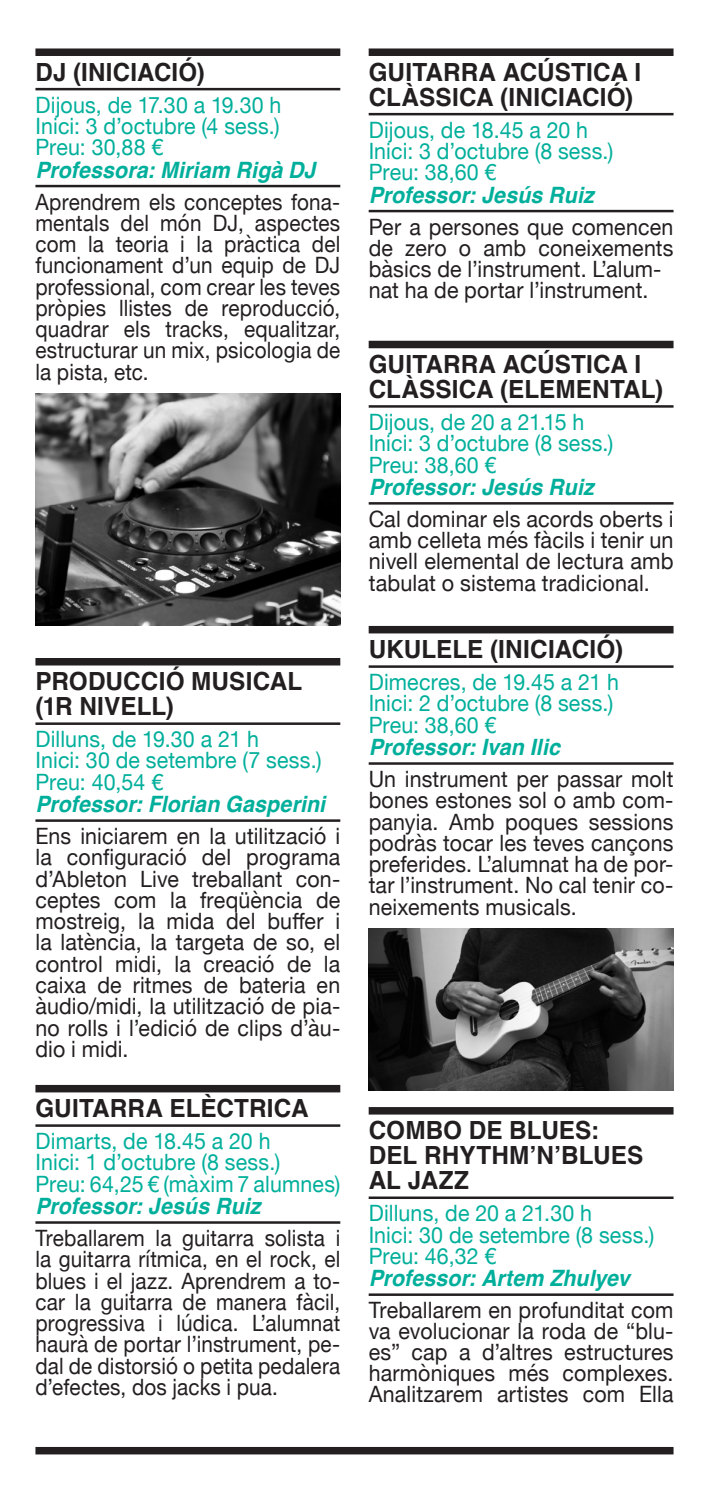
<style>
.page{position:relative;width:709px;height:1489px;background:#fff}
.page>*{position:absolute;margin:0;border:0;box-sizing:border-box;transform-origin:0 0}
.titol{font:700 25px/25px "Helvetica";letter-spacing:.005em;color:#231f20}
.titol-2{font:700 25px "Helvetica";letter-spacing:.005em;color:#231f20;scale:.96 1}
.text_seguit{font:22.5px/21.2px "Helvetica Neue";letter-spacing:.01em;color:#231f20;text-align:justify;scale:.95 1}
.text_seguit-2{font:22.5px/21.2px "Helvetica Neue";letter-spacing:.01em;color:#231f20;text-align:justify;scale:.92 1}
.dates{font:22.5px "Helvetica Neue";letter-spacing:.005em;color:#00af9b;scale:.95 1}
.tallerista_ratlla{font:italic 700 22.5px "Helvetica";letter-spacing:.005em;color:#00af9b;scale:.95 1}
.text_seguit-3{font:22.5px/21.2px "Helvetica Neue";letter-spacing:.01em;color:#231f20;text-align:justify;scale:.96 1}
</style>
<div class="page">
<div style="left:35px;top:1446px;width:638px;height:8px;background:#231f20"></div>
<div style="left:35px;top:48px;width:305px;height:8px;background:#231f20"></div>
<hr style="left:35px;top:88px;width:305px;height:2px;background:#231f20">
<hr style="left:35px;top:185px;width:305px;height:2px;background:#231f20">
<div style="left:35px;top:658px;width:305px;height:7px;background:#231f20"></div>
<hr style="left:35px;top:722px;width:305px;height:3px;background:#231f20">
<hr style="left:35px;top:819px;width:305px;height:2px;background:#231f20">
<div style="left:35px;top:1084px;width:305px;height:8px;background:#231f20"></div>
<hr style="left:35px;top:1124px;width:305px;height:2px;background:#231f20">
<hr style="left:35px;top:1221px;width:305px;height:2px;background:#231f20">
<div style="left:369px;top:48px;width:304px;height:8px;background:#231f20"></div>
<hr style="left:369px;top:113px;width:304px;height:2px;background:#231f20">
<hr style="left:369px;top:210px;width:304px;height:2px;background:#231f20">
<div style="left:369px;top:341px;width:304px;height:7px;background:#231f20"></div>
<hr style="left:369px;top:405px;width:304px;height:2px;background:#231f20">
<hr style="left:369px;top:502px;width:304px;height:2px;background:#231f20">
<div style="left:369px;top:626px;width:304px;height:7px;background:#231f20"></div>
<hr style="left:369px;top:665px;width:304px;height:2px;background:#231f20">
<hr style="left:369px;top:762px;width:304px;height:2px;background:#231f20">
<svg style="left:369px;top:1107px;width:304px;height:7px;background:#242121"></svg>
<hr style="left:369px;top:1196px;width:304px;height:2px;background:#231f20">
<hr style="left:369px;top:1293px;width:304px;height:2px;background:#231f20">
<img style="left:35px;top:393px;width:305px;height:232px">
<img style="left:369px;top:928px;width:304px;height:162px">
<p class="titol-2" style="left:35px;top:57px;width:178px">DJ (INICIACIÓ)</p>
<p class="dates" style="left:35px;top:88px;width:260px">Dijous, de 17.30 a 19.30 h</p>
<p class="dates" style="left:35px;top:110px;width:259px">Inici: 3 d’octubre (4 sess.)</p>
<p class="dates" style="left:35px;top:131px;width:136px">Preu: 30,88 €</p>
<p class="tallerista_ratlla" style="left:35px;top:156px;width:296px">Professora: Miriam Rigà DJ</p>
<p class="text_seguit-2" style="left:35px;top:192px;width:333px">Aprendrem els conceptes fona&shy;mentals del món DJ, aspectes com la teoria i la pràctica del funcionament d’un equip de DJ professional, com crear les teves pròpies llistes de reproducció, quadrar els tracks, equalitzar, estructurar un mix, psicologia de la pista, etc.</p>
<p class="titol" style="left:35px;top:671px;width:268px">PRODUCCIÓ MUSICAL (1R NIVELL)</p>
<p class="dates" style="left:35px;top:723px;width:237px">Dilluns, de 19.30 a 21 h</p>
<p class="dates" style="left:35px;top:744px;width:303px">Inici: 30 de setembre (7 sess.)</p>
<p class="dates" style="left:35px;top:765px;width:136px">Preu: 40,54 €</p>
<p class="tallerista_ratlla" style="left:35px;top:790px;width:306px">Professor: Florian Gasperini</p>
<p class="text_seguit" style="left:35px;top:826px;width:322px">Ens iniciarem en la utilització i la configuració del programa d’Ableton Live treballant con&shy;ceptes com la freqüència de mostreig, la mida del buffer i la latència, la targeta de so, el control midi, la creació de la caixa de ritmes de bateria en àudio/midi, la utilització de pia&shy;no rolls i l’edició de clips d’àu&shy;dio i midi.</p>
<p class="titol" style="left:35px;top:1098px;width:274px">GUITARRA ELÈCTRICA</p>
<p class="dates" style="left:35px;top:1124px;width:249px">Dimarts, de 18.45 a 20 h</p>
<p class="dates" style="left:35px;top:1146px;width:259px">Inici: 1 d’octubre (8 sess.)</p>
<p class="dates" style="left:35px;top:1167px;width:322px">Preu: 64,25 € (màxim 7 alumnes)</p>
<p class="tallerista_ratlla" style="left:35px;top:1192px;width:238px">Professor: Jesús Ruiz</p>
<p class="text_seguit-2" style="left:35px;top:1228px;width:333px">Treballarem la guitarra solista i la guitarra rítmica, en el rock, el blues i el jazz. Aprendrem a to&shy;car la guitarra de manera fàcil, progressiva i lúdica. L’alumnat haurà de portar l’instrument, pe&shy;dal de distorsió o petita pedalera d’efectes, dos jacks i pua.</p>
<p class="titol" style="left:369px;top:62px;width:274px">GUITARRA ACÚSTICA I<br>CLÀSSICA (INICIACIÓ)</p>
<p class="dates" style="left:369px;top:113px;width:232px">Dijous, de 18.45 a 20 h</p>
<p class="dates" style="left:369px;top:135px;width:259px">Inici: 3 d’octubre (8 sess.)</p>
<p class="dates" style="left:369px;top:156px;width:136px">Preu: 38,60 €</p>
<p class="tallerista_ratlla" style="left:369px;top:181px;width:238px">Professor: Jesús Ruiz</p>
<p class="text_seguit" style="left:369px;top:217px;width:322px">Per a persones que comencen de zero o amb coneixements bàsics de l’instrument. L’alum-</p>
<p class="text_seguit" style="left:369px;top:281px;width:296px">nat ha de portar l’instrument.</p>
<p class="titol" style="left:369px;top:354px;width:296px">GUITARRA ACÚSTICA I<br>CLÀSSICA (ELEMENTAL)</p>
<p class="dates" style="left:369px;top:406px;width:228px">Dijous, de 20 a 21.15 h</p>
<p class="dates" style="left:369px;top:427px;width:259px">Inici: 3 d’octubre (8 sess.)</p>
<p class="dates" style="left:369px;top:448px;width:136px">Preu: 38,60 €</p>
<p class="tallerista_ratlla" style="left:369px;top:473px;width:238px">Professor: Jesús Ruiz</p>
<p class="text_seguit-3" style="left:369px;top:509px;width:319px">Cal dominar els acords oberts i amb celleta més fàcils i tenir un nivell elemental de lectura amb tabulat o sistema tradicional.</p>
<p class="titol" style="left:369px;top:639px;width:256px">UKULELE (INICIACIÓ)</p>
<p class="dates" style="left:369px;top:666px;width:265px">Dimecres, de 19.45 a 21 h</p>
<p class="dates" style="left:369px;top:687px;width:259px">Inici: 2 d’octubre (8 sess.)</p>
<p class="dates" style="left:369px;top:708px;width:136px">Preu: 38,60 €</p>
<p class="tallerista_ratlla" style="left:369px;top:733px;width:203px">Professor: Ivan Ilic</p>
<p class="text_seguit" style="left:369px;top:769px;width:322px">Un instrument per passar molt bones estones sol o amb com&shy;panyia. Amb poques sessions podràs tocar les teves cançons preferides. L’alumnat ha de por&shy;tar l’instrument. No cal tenir co&shy;neixements musicals.</p>
<p class="titol" style="left:369px;top:1120px;width:276px">COMBO DE BLUES:<br>DEL RHYTHM’N’BLUES<br>AL JAZZ</p>
<p class="dates" style="left:369px;top:1196px;width:237px">Dilluns, de 20 a 21.30 h</p>
<p class="dates" style="left:369px;top:1218px;width:302px">Inici: 30 de setembre (8 sess.)</p>
<p class="dates" style="left:369px;top:1239px;width:136px">Preu: 46,32 €</p>
<p class="tallerista_ratlla" style="left:369px;top:1264px;width:276px">Professor: Artem Zhulyev</p>
<p class="text_seguit" style="left:369px;top:1300px;width:322px">Treballarem en profunditat com va evolucionar la roda de “blu&shy;es” cap a d’altres estructures harmòniques més complexes.<br>Analitzarem artistes com Ella</p>
</div>
